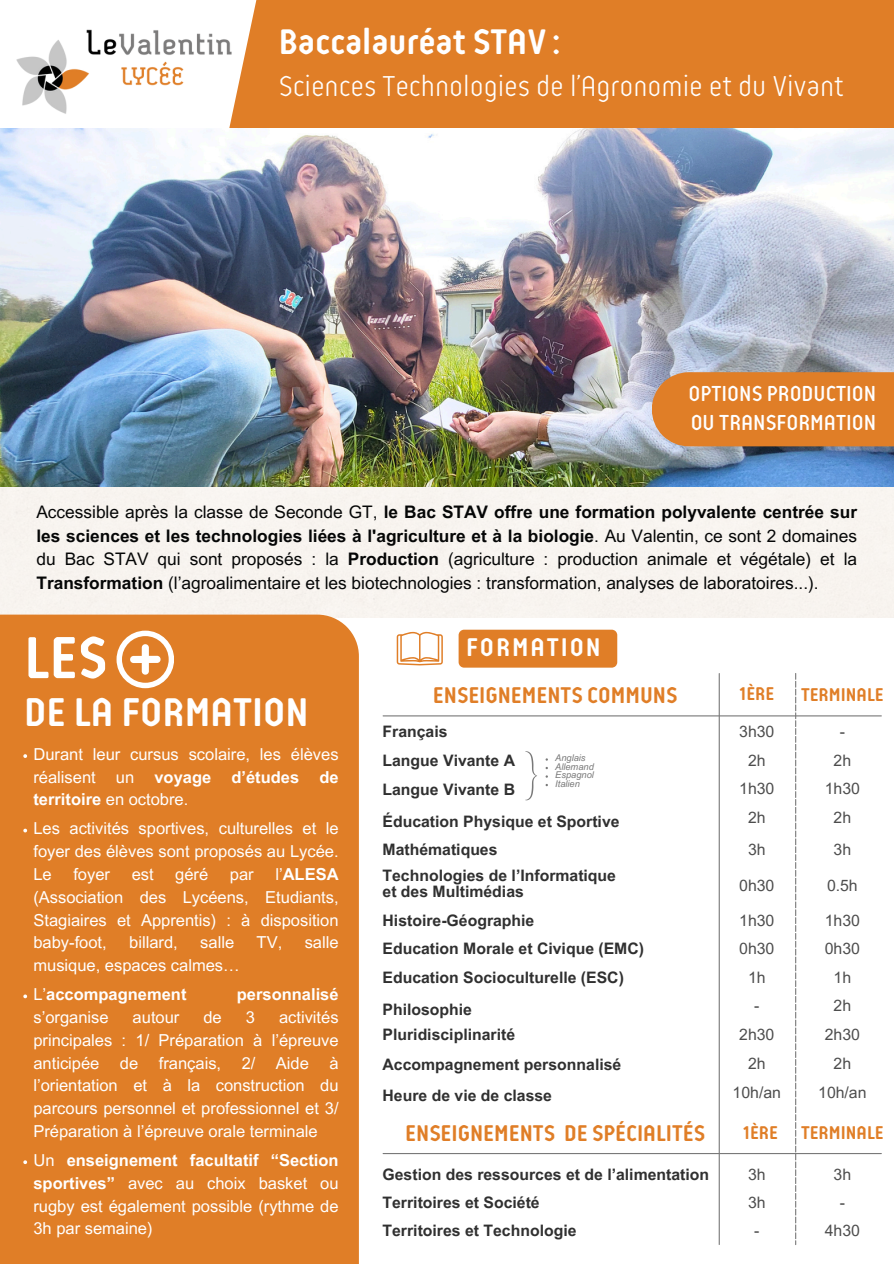
<style>
.page{position:relative;width:894px;height:1264px;background:#fff}
.page>*{position:absolute;margin:0;border:0;box-sizing:border-box;transform-origin:0 0}
.t1{font:700 62.4px "Reso";color:#fff}
.t2{font:700 42.3px "Reso";color:#fff}
.t3{font:700 37.5px "Reso";color:#fff}
.t4{font:300 30.3px "Reso";color:#fff}
.t5{font:700 27px "Reso";letter-spacing:.07em;color:#fff}
.t6{font:700 24px "Reso";color:#e07e27}
.t7{font:600 22.95px/28.2px "Reso";color:#fff}
.t8{font:700 19.5px "Reso";color:#e07e27}
.t9{font:17.25px/23.7px "Arial MT Pro";color:#050606;text-align:justify}
.t10{font:16.5px/22.8px "Arial MT Pro";color:#fff;text-align:justify}
.t11{font:700 16.5px "Arial MT Pro";color:#fff}
.t12{font:700 15.75px "Arial MT Pro";color:#303030}
.t13{font:15.75px "Arial MT Pro";color:#4d4d4d}
.t14{font:italic 9.3px "Arial MT Pro";color:#797979}
.s1{font-weight:700}
.s2{font-weight:400}
</style>
<div class="page">
<div style="left:0;top:142px;width:893px;height:476px;background:#f8f4ef"></div>
<div style="left:260px;top:0;width:633px;height:128px;background:#e07e27"></div>
<svg style="left:236px;top:0;width:24px;height:128px;fill:#e07e27"></svg>
<img style="left:16px;top:29px;width:220px;height:99px">
<img style="left:0;top:128px;width:893px;height:358px">
<div style="left:0;top:614px;width:359px;height:649px;background:#e07e27"></div>
<svg style="left:116px;top:630px;width:58px;height:58px"></svg>
<div style="left:142px;top:644px;width:7px;height:30px;background:#fff;border-radius:3px"></div>
<div style="left:130px;top:655px;width:30px;height:8px;background:#fff;border-radius:3px"></div>
<svg style="left:396px;top:632px;width:46px;height:33px"></svg>
<hr style="left:718px;top:673px;width:1px;height:571px;background:#797979">
<hr style="left:383px;top:715px;width:498px;height:1px;background:#797979">
<svg style="left:794px;top:673px;width:2px;height:571px"></svg>
<div style="left:651px;top:372px;width:242px;height:74px;background:#e07e27"></div>
<hr style="left:383px;top:1152px;width:498px;height:2px;background:#797979">
<svg style="left:525px;top:751px;width:12px;height:49px"></svg>
<svg style="left:23px;top:754px;width:4px;height:4px"></svg>
<svg style="left:23px;top:828px;width:4px;height:4px"></svg>
<svg style="left:23px;top:994px;width:4px;height:4px"></svg>
<svg style="left:23px;top:1160px;width:4px;height:4px"></svg>
<div style="left:458px;top:629px;width:159px;height:38px;background:#e07e27"></div>
<p class="t3" style="left:279px;top:23px;width:282px">Baccalauréat STAV :</p>
<p class="t4" style="left:279px;top:70px;width:566px">Sciences Technologies de l’Agronomie et du Vivant</p>
<p class="t7" style="left:688px;top:381px;width:189px">OPTIONS PRODUCTION<br>OU TRANSFORMATION</p>
<h5 class="t9" style="left:36px;top:502px;width:822px">Accessible après la classe de Seconde GT, <span class="s1">le Bac STAV offre une formation polyvalente centrée sur les sciences et les technologies liées à l'agriculture et à la biologie</span>. Au Valentin, ce sont 2 domaines du Bac STAV qui sont proposés : la <span class="s1">Production</span> (agriculture : production animale et végétale) et la <span class="s1">Transformation</span> (l’agroalimentaire et les biotechnologies : transformation, analyses de laboratoires...).</h5>
<p class="t1" style="left:24px;top:625px;width:84px">LES</p>
<p class="t2" style="left:24px;top:690px;width:286px">DE LA FORMATION</p>
<h1 class="t10" style="left:33px;top:744px;width:306px">Durant leur cursus scolaire, les élèves réalisent un <span class="s1">voyage d’études de territoire</span> en octobre.</h1>
<p class="t10" style="left:33px;top:819px;width:306px">Les activités sportives, culturelles et le foyer des élèves sont proposés au Lycée.<br>Le</p>
<p class="t10" style="left:33px;top:864px;width:306px;text-indent:242px">l’<span class="s1">ALESA </span>(Association des Lycéens, Etudiants, Stagiaires et Apprentis) : à disposition baby-foot,</p>
<p class="t10" style="left:73px;top:864px;width:38px">foyer</p>
<p class="t10" style="left:132px;top:864px;width:23px">est</p>
<p class="t10" style="left:175px;top:864px;width:34px">géré</p>
<p class="t10" style="left:230px;top:864px;width:25px">par</p>
<p class="t10" style="left:129px;top:933px;width:50px">billard,</p>
<p class="t10" style="left:200px;top:933px;width:35px">salle</p>
<p class="t10" style="left:256px;top:933px;width:27px">TV,</p>
<p class="t10" style="left:304px;top:933px;width:35px">salle</p>
<p class="t10" style="left:33px;top:956px;width:208px">musique, espaces calmes…</p>
<h2 class="t11" style="left:33px;top:988px;width:154px"><span class="s2">L’</span>accompagnement</h2>
<h2 class="t11" style="left:237px;top:988px;width:103px">personnalisé</h2>
<h2 class="t10" style="left:33px;top:1007px;width:77px">s’organise</h2>
<h2 class="t10" style="left:133px;top:1007px;width:48px">autour</h2>
<h2 class="t10" style="left:203px;top:1007px;width:20px">de</h2>
<h2 class="t10" style="left:246px;top:1007px;width:11px">3</h2>
<h2 class="t10" style="left:33px;top:1007px;width:306px;text-indent:245px">activités principales : 1/ Préparation à l’épreuve anticipée de français, 2/ Aide à l’orientation et à la construction du parcours personnel et professionnel et 3/ Préparation à l’épreuve orale terminale</h2>
<p class="t10" style="left:33px;top:1150px;width:306px">Un <span class="s1">enseignement facultatif “Section sportives”</span> avec au choix basket ou rugby est également possible (rythme de 3h par semaine)</p>
<p class="t5" style="left:466px;top:633px;width:136px">FORMATION</p>
<p class="t6" style="left:433px;top:682px;width:246px">ENSEIGNEMENTS COMMUNS</p>
<p class="t8" style="left:739px;top:684px;width:37px">1ÈRE</p>
<p class="t12" style="left:382px;top:726px;width:66px">Français</p>
<h4 class="t13" style="left:739px;top:726px;width:37px">3h30</h4>
<h5 class="t13" style="left:839px;top:726px;width:7px">-</h5>
<h6 class="t12" style="left:382px;top:754px;width:134px">Langue Vivante A</h6>
<h6 class="t13" style="left:747px;top:754px;width:19px">2h</h6>
<p class="t13" style="left:833px;top:754px;width:19px">2h</p>
<p class="t12" style="left:382px;top:783px;width:134px">Langue Vivante B</p>
<p class="t13" style="left:739px;top:782px;width:37px">1h30</p>
<p class="t13" style="left:824px;top:782px;width:37px">1h30</p>
<p class="t12" style="left:382px;top:815px;width:238px">Éducation Physique et Sportive</p>
<p class="t13" style="left:747px;top:811px;width:19px">2h</p>
<p class="t13" style="left:833px;top:811px;width:19px">2h</p>
<p class="t12" style="left:382px;top:843px;width:116px">Mathématiques</p>
<p class="t13" style="left:747px;top:843px;width:19px">3h</p>
<p class="t13" style="left:833px;top:843px;width:19px">3h</p>
<p class="t13" style="left:739px;top:879px;width:37px">0h30</p>
<p class="t8" style="left:800px;top:685px;width:84px">TERMINALE</p>
<p class="t14" style="left:555px;top:754px;width:32px">Anglais</p>
<p class="t14" style="left:555px;top:763px;width:40px">Allemand</p>
<p class="t14" style="left:555px;top:771px;width:40px">Espagnol</p>
<p class="t14" style="left:555px;top:780px;width:26px">Italien</p>
<p class="t12" style="left:382px;top:869px;width:235px">Technologies de l’Informatique</p>
<p class="t12" style="left:382px;top:885px;width:143px">et des Multimédias</p>
<p class="t13" style="left:826px;top:879px;width:32px">0.5h</p>
<p class="t12" style="left:382px;top:914px;width:153px">Histoire-Géographie</p>
<p class="t13" style="left:739px;top:914px;width:37px">1h30</p>
<p class="t13" style="left:824px;top:914px;width:37px">1h30</p>
<p class="t12" style="left:382px;top:942px;width:263px">Education Morale et Civique (EMC)</p>
<p class="t13" style="left:739px;top:942px;width:37px">0h30</p>
<p class="t13" style="left:824px;top:942px;width:37px">0h30</p>
<p class="t12" style="left:382px;top:971px;width:243px">Education Socioculturelle (ESC)</p>
<p class="t13" style="left:747px;top:971px;width:19px">1h</p>
<p class="t13" style="left:833px;top:971px;width:19px">1h</p>
<p class="t12" style="left:382px;top:1003px;width:91px">Philosophie</p>
<p class="t13" style="left:754px;top:999px;width:7px">-</p>
<p class="t13" style="left:833px;top:999px;width:19px">2h</p>
<p class="t12" style="left:382px;top:1028px;width:134px">Pluridisciplinarité</p>
<p class="t13" style="left:739px;top:1028px;width:37px">2h30</p>
<p class="t13" style="left:824px;top:1028px;width:37px">2h30</p>
<p class="t12" style="left:382px;top:1058px;width:240px">Accompagnement personnalisé</p>
<p class="t13" style="left:747px;top:1057px;width:19px">2h</p>
<h5 class="t13" style="left:833px;top:1057px;width:19px">2h</h5>
<h6 class="t12" style="left:382px;top:1089px;width:171px">Heure de vie de classe</h6>
<h6 class="t13" style="left:732px;top:1086px;width:50px">10h/an</h6>
<p class="t13" style="left:818px;top:1086px;width:50px">10h/an</p>
<p class="t6" style="left:405px;top:1120px;width:301px">ENSEIGNEMENTS DE SPÉCIALITÉS</p>
<p class="t8" style="left:742px;top:1123px;width:37px">1ÈRE</p>
<p class="t8" style="left:800px;top:1123px;width:84px">TERMINALE</p>
<p class="t12" style="left:382px;top:1168px;width:328px">Gestion des ressources et de l’alimentation</p>
<p class="t13" style="left:747px;top:1168px;width:19px">3h</p>
<p class="t13" style="left:833px;top:1168px;width:19px">3h</p>
<p class="t13" style="left:747px;top:1196px;width:19px">3h</p>
<p class="t13" style="left:839px;top:1196px;width:7px">-</p>
<p class="t13" style="left:754px;top:1224px;width:7px">-</p>
<p class="t13" style="left:824px;top:1224px;width:37px">4h30</p>
<p class="t12" style="left:382px;top:1196px;width:159px">Territoires et Société</p>
<p class="t12" style="left:382px;top:1224px;width:195px">Territoires et Technologie</p>
</div>
